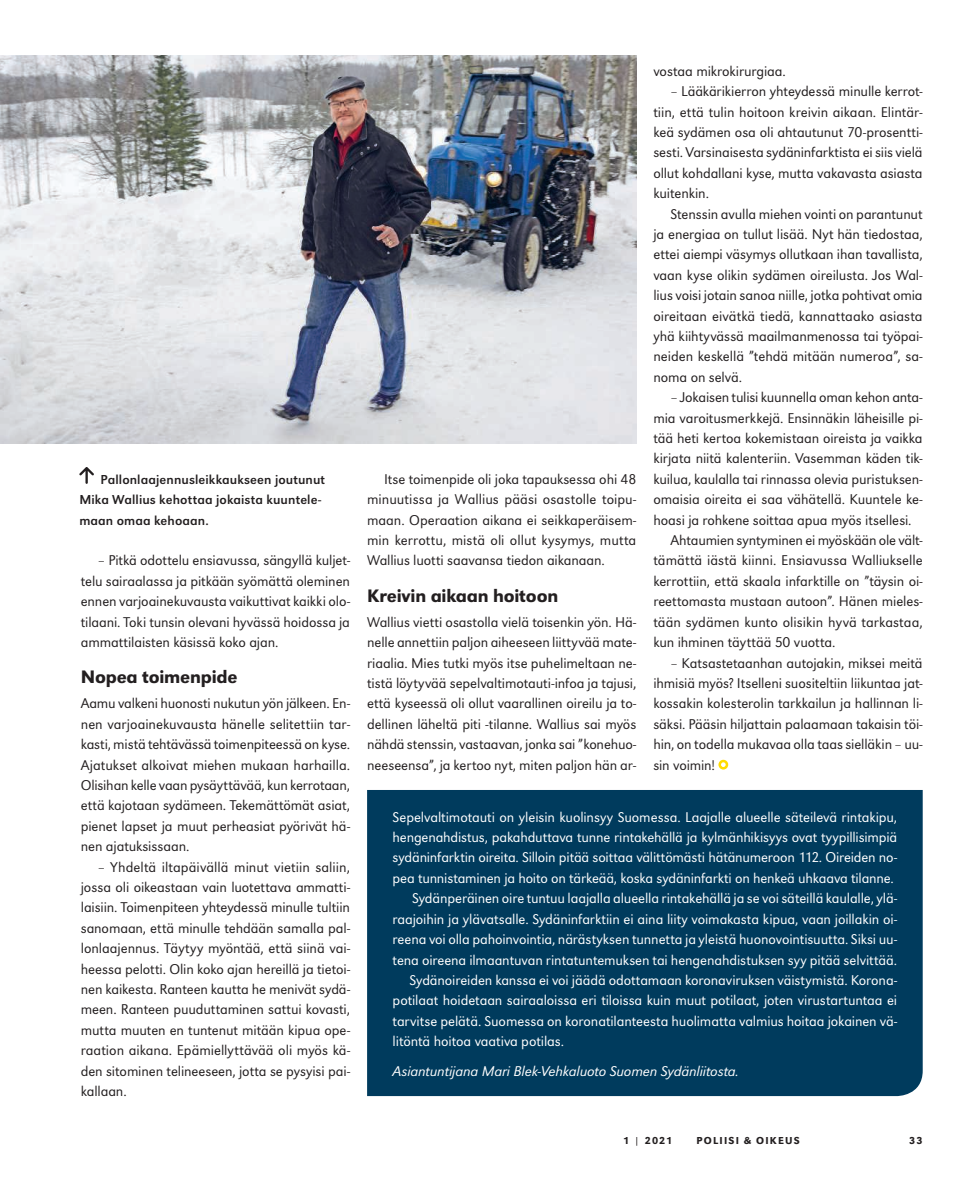
<style>
.page{position:relative;width:978px;height:1191px;background:#fff}
.page>*{position:absolute;margin:0;border:0;box-sizing:border-box;transform-origin:0 0}
.Väliotsikko_URWgrote{font:500 18.75px "URW Grotesk";letter-spacing:-.01em;color:#231f20}
.Leipis_URWgrotesk_si{font:300 14.7px/20.4px "URW Grotesk";letter-spacing:-.01em;color:#231f20;text-align:justify}
.Leipis_URWgrotesk{font:300 14.7px/20.4px "URW Grotesk";letter-spacing:-.01em;color:#231f20;text-align:justify}
.Leipis_URWgrotesk_si-2{font:300 14.7px/20.4px "URW Grotesk";letter-spacing:-.01em;color:#fff;text-align:justify}
.Leipis_URWgrotesk-2{font:300 14.7px/20.4px "URW Grotesk";letter-spacing:-.015em;color:#fff;text-align:justify}
.Leipis_URWgrotesk-3{font:italic 300 14.7px "URW Grotesk";letter-spacing:-.01em;color:#fff}
.Kuvateksti{font:13.5px/20.4px "URW Grotesk";letter-spacing:.01em;color:#231f20}
.t1{font:500 10.5px "URW Grotesk";letter-spacing:.115em;color:#231f20}
</style>
<div class="page">
<img style="left:0;top:55px;width:636px;height:388px">
<svg style="left:79px;top:467px;width:15px;height:17px"></svg>
<div style="left:367px;top:790px;width:556px;height:306px;background:#003b5d"></div>
<svg style="left:718px;top:759px;width:10px;height:10px"></svg>
<p class="Kuvateksti" style="left:79px;top:469px;width:247px;text-indent:21px">Pallonlaajennusleikkaukseen joutunut<br>Mika Wallius kehottaa jokaista kuuntele&shy;maan omaa kehoaan.</p>
<p class="Leipis_URWgrotesk_si" style="left:81px;top:550px;width:271px;text-indent:17px">– Pitkä odottelu ensiavussa, sängyllä kuljet&shy;telu sairaalassa ja pitkään syömättä oleminen ennen varjoainekuvausta vaikuttivat kaikki olo&shy;tilaani. Toki tunsin olevani hyvässä hoidossa ja ammattilaisten käsissä koko ajan.</p>
<p class="Väliotsikko_URWgrote" style="left:81px;top:666px;width:158px">Nopea toimenpide</p>
<p class="Leipis_URWgrotesk" style="left:81px;top:693px;width:271px">Aamu valkeni huonosti nukutun yön jälkeen. En&shy;nen varjoainekuvausta hänelle selitettiin tar&shy;kasti, mistä tehtävässä toimenpiteessä on kyse.<br>Ajatukset alkoivat miehen mukaan harhailla.<br>Olisihan kelle vaan pysäyttävää, kun kerrotaan, että kajotaan sydämeen. Tekemättömät asiat, pienet lapset ja muut perheasiat pyörivät hä&shy;nen ajatuksissaan.</p>
<p class="Leipis_URWgrotesk_si" style="left:81px;top:856px;width:271px;text-indent:17px">– Yhdeltä iltapäivällä minut vietiin saliin, jossa oli oikeastaan vain luotettava ammatti&shy;laisiin. Toimenpiteen yhteydessä minulle tultiin sanomaan, että minulle tehdään samalla pal&shy;lonlaajennus. Täytyy myöntää, että siinä vai&shy;heessa pelotti. Olin koko ajan hereillä ja tietoi&shy;nen kaikesta. Ranteen kautta he menivät sydä&shy;meen. Ranteen puuduttaminen sattui kovasti, mutta muuten en tuntenut mitään kipua ope&shy;raation aikana. Epämiellyttävää oli myös kä&shy;den sitominen telineeseen, jotta se pysyisi pai&shy;kallaan.</p>
<p class="Leipis_URWgrotesk" style="left:653px;top:61px;width:134px">vostaa mikrokirurgiaa.</p>
<p class="Leipis_URWgrotesk_si" style="left:653px;top:81px;width:271px;text-indent:17px">– Lääkärikierron yhteydessä minulle kerrot&shy;tiin, että tulin hoitoon kreivin aikaan. Elintär&shy;keä sydämen osa oli ahtautunut 70-prosentti&shy;sesti. Varsinaisesta sydäninfarktista ei siis vielä ollut kohdallani kyse, mutta vakavasta asiasta kuitenkin.</p>
<p class="Leipis_URWgrotesk_si" style="left:653px;top:203px;width:271px;text-indent:17px">Stenssin avulla miehen vointi on parantunut ja energiaa on tullut lisää. Nyt hän tiedostaa, ettei aiempi väsymys ollutkaan ihan tavallista, vaan kyse olikin sydämen oireilusta. Jos Wal&shy;lius voisi jotain sanoa niille, jotka pohtivat omia oireitaan eivätkä tiedä, kannattaako asiasta yhä kiihtyvässä maailmanmenossa tai työpai&shy;neiden keskellä ”tehdä mitään numeroa”, sa&shy;noma on selvä.</p>
<p class="Leipis_URWgrotesk_si" style="left:653px;top:387px;width:271px;text-indent:17px">– Jokaisen tulisi kuunnella oman kehon anta&shy;mia varoitusmerkkejä. Ensinnäkin läheisille pi&shy;tää heti kertoa kokemistaan oireista ja vaikka kirjata niitä kalenteriin. Vasemman käden tik&shy;kuilua, kaulalla tai rinnassa olevia puristuksen&shy;omaisia oireita ei saa vähätellä. Kuuntele ke&shy;hoasi ja rohkene soittaa apua myös itsellesi.</p>
<p class="Leipis_URWgrotesk_si" style="left:653px;top:530px;width:271px;text-indent:17px">Ahtaumien syntyminen ei myöskään ole vält&shy;tämättä iästä kiinni. Ensiavussa Walliukselle kerrottiin, että skaala infarktille on ”täysin oi&shy;reettomasta mustaan autoon”. Hänen mieles&shy;tään sydämen kunto olisikin hyvä tarkastaa, kun ihminen täyttää 50 vuotta.</p>
<p class="Leipis_URWgrotesk_si" style="left:653px;top:652px;width:271px;text-indent:17px">– Katsastetaanhan autojakin, miksei meitä ihmisiä myös? Itselleni suositeltiin liikuntaa jat&shy;kossakin kolesterolin tarkkailun ja hallinnan li&shy;säksi. Pääsin hiljattain palaamaan takaisin töi&shy;hin, on todella mukavaa olla taas sielläkin – uu&shy;sin voimin!</p>
<p class="Leipis_URWgrotesk_si" style="left:367px;top:469px;width:271px;text-indent:17px">Itse toimenpide oli joka tapauksessa ohi 48 minuutissa ja Wallius pääsi osastolle toipu&shy;maan. Operaation aikana ei seikkaperäisem&shy;min kerrottu, mistä oli ollut kysymys, mutta Wallius luotti saavansa tiedon aikanaan.</p>
<p class="Väliotsikko_URWgrote" style="left:367px;top:584px;width:193px">Kreivin aikaan hoitoon</p>
<p class="Leipis_URWgrotesk" style="left:367px;top:611px;width:271px">Wallius vietti osastolla vielä toisenkin yön. Hä&shy;nelle annettiin paljon aiheeseen liittyvää mate&shy;riaalia. Mies tutki myös itse puhelimeltaan ne&shy;tistä löytyvää sepelvaltimotauti-infoa ja tajusi, että kyseessä oli ollut vaarallinen oireilu ja to&shy;dellinen läheltä piti -tilanne. Wallius sai myös nähdä stenssin, vastaavan, jonka sai ”konehuo&shy;neeseensa”, ja kertoo nyt, miten paljon hän ar-</p>
<p class="Leipis_URWgrotesk-2" style="left:393px;top:806px;width:506px">Sepelvaltimotauti on yleisin kuolinsyy Suomessa. Laajalle alueelle säteilevä rintakipu, hengenahdistus, pakahduttava tunne rintakehällä ja kylmänhikisyys ovat tyypillisimpiä sydäninfarktin oireita. Silloin pitää soittaa välittömästi hätänumeroon 112. Oireiden no&shy;pea tunnistaminen ja hoito on tärkeää, koska sydäninfarkti on henkeä uhkaava tilanne.</p>
<p class="Leipis_URWgrotesk_si-2" style="left:393px;top:888px;width:506px;text-indent:20px">Sydänperäinen oire tuntuu laajalla alueella rintakehällä ja se voi säteillä kaulalle, ylä&shy;raajoihin ja ylävatsalle. Sydäninfarktiin ei aina liity voimakasta kipua, vaan joillakin oi&shy;reena voi olla pahoinvointia, närästyksen tunnetta ja yleistä huonovointisuutta. Siksi uu&shy;tena oireena ilmaantuvan rintatuntemuksen tai hengenahdistuksen syy pitää selvittää.</p>
<p class="Leipis_URWgrotesk_si-2" style="left:393px;top:970px;width:506px;text-indent:17px">Sydänoireiden kanssa ei voi jäädä odottamaan koronaviruksen väistymistä. Korona&shy;potilaat hoidetaan sairaaloissa eri tiloissa kuin muut potilaat, joten virustartuntaa ei tarvitse pelätä. Suomessa on koronatilanteesta huolimatta valmius hoitaa jokainen vä&shy;litöntä hoitoa vaativa potilas.</p>
<p class="Leipis_URWgrotesk-3" style="left:393px;top:1062px;width:348px">Asiantuntijana Mari Blek-Vehkaluoto Suomen Sydänliitosta.</p>
<p class="t1" style="left:623px;top:1134px;width:51px">1 | 2021</p>
<p class="t1" style="left:696px;top:1134px;width:105px">POLIISI &amp; OIKEUS</p>
<p class="t1" style="left:909px;top:1134px;width:15px">33</p>
</div>
